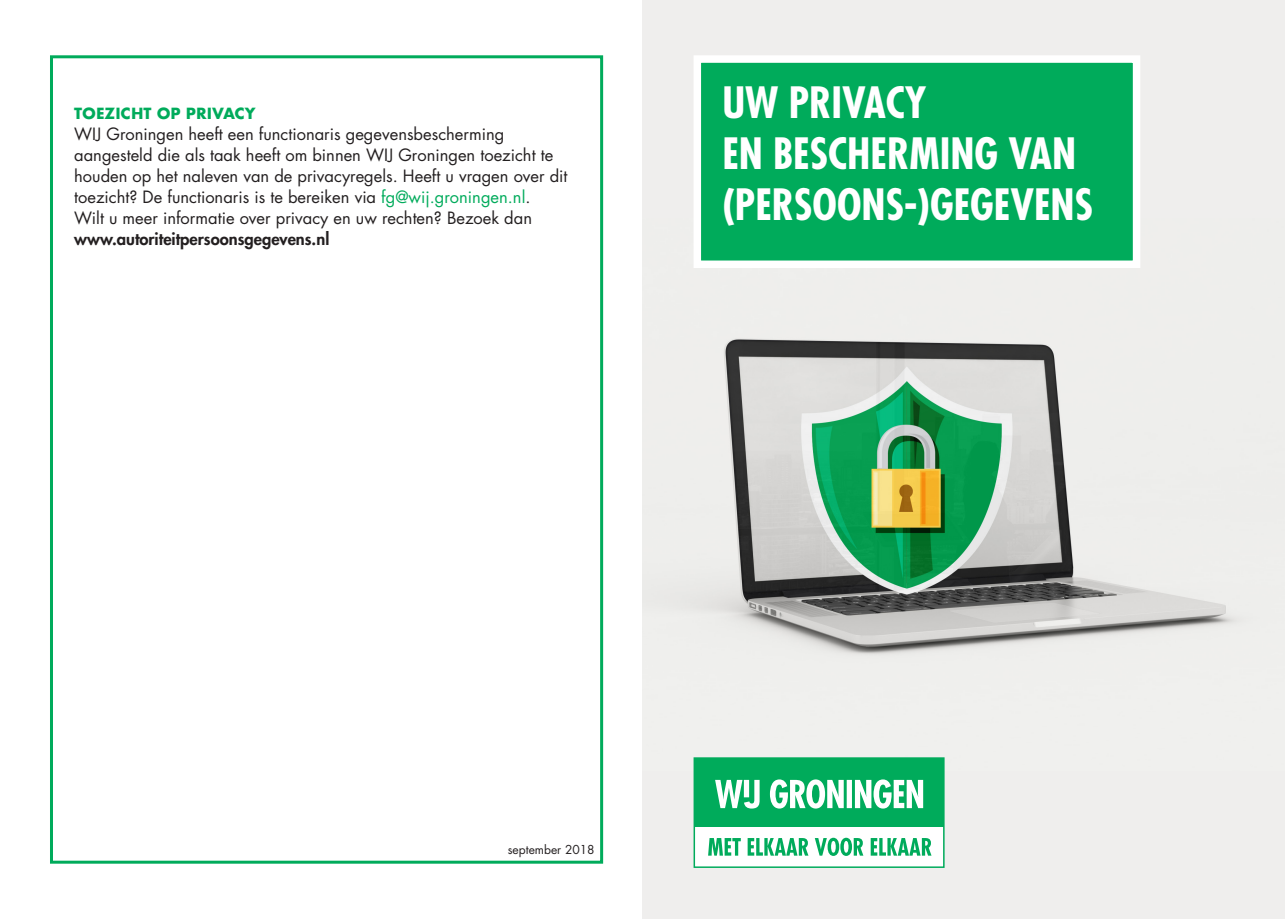
<style>
.page{position:relative;width:1285px;height:919px;background:#fff}
.page>*{position:absolute;margin:0;border:0;box-sizing:border-box;transform-origin:0 0}
.H1_Titel_pagina_28_3{font:700 condensed 42px "Futura";color:#fff}
.t1{font:16.5px/21px "Futura";color:#231f20}
.t2{font:800 16.5px "Futura";color:#231f20}
.H1__hoofdstuk_Futura{font:700 15px "Futura";color:#00ab5b}
.t3{font:12px "Futura";color:#231f20}
.s1{color:#00ab5b}
</style>
<div class="page">
<div style="left:642px;top:0;width:642px;height:918px;background:#efeeed"></div>
<img style="left:701px;top:339px;width:534px;height:431px">
<div style="left:694px;top:758px;width:249px;height:72px;background:#00ab5b"></div>
<svg style="left:769px;top:779px;width:154px;height:29px"></svg>
<svg style="left:715px;top:779px;width:44px;height:29px"></svg>
<div style="left:694px;top:826px;width:249px;height:41px;background:#fff"></div>
<svg style="left:708px;top:837px;width:223px;height:18px"></svg>
<div style="left:693px;top:757px;width:251px;height:110px;border:2px solid #00ab5b"></div>
<div style="left:50px;top:55px;width:553px;height:808px;border:3px solid #00ab5b"></div>
<div style="left:697px;top:59px;width:439px;height:205px;background:#00ab5b"></div>
<div style="left:693px;top:55px;width:447px;height:213px;border:8px solid #fff"></div>
<h1 class="H1__hoofdstuk_Futura" style="left:74px;top:103px;width:183px">TOEZICHT OP PRIVACY</h1>
<p class="t1" style="left:74px;top:123px;width:494px">WIJ Groningen heeft een functionaris gegevensbescherming aangesteld die als taak heeft om binnen WIJ Groningen toezicht te houden op het naleven van de privacyregels. Heeft u vragen over dit toezicht? De functionaris is te bereiken via <span class="s1">fg@wij.groningen.nl</span>.</p>
<p class="t1" style="left:74px;top:207px;width:459px">Wilt u meer informatie over privacy en uw rechten? Bezoek dan</p>
<p class="t2" style="left:74px;top:228px;width:256px">www.autoriteitpersoonsgegevens.nl</p>
<p class="H1_Titel_pagina_28_3" style="left:722px;top:75px;width:206px">UW PRIVACY</p>
<p class="H1_Titel_pagina_28_3" style="left:722px;top:126px;width:355px">EN BESCHERMING VAN</p>
<p class="H1_Titel_pagina_28_3" style="left:722px;top:177px;width:372px">(PERSOONS-)GEGEVENS</p>
<p class="t3" style="left:508px;top:840px;width:88px">september 2018</p>
</div>
